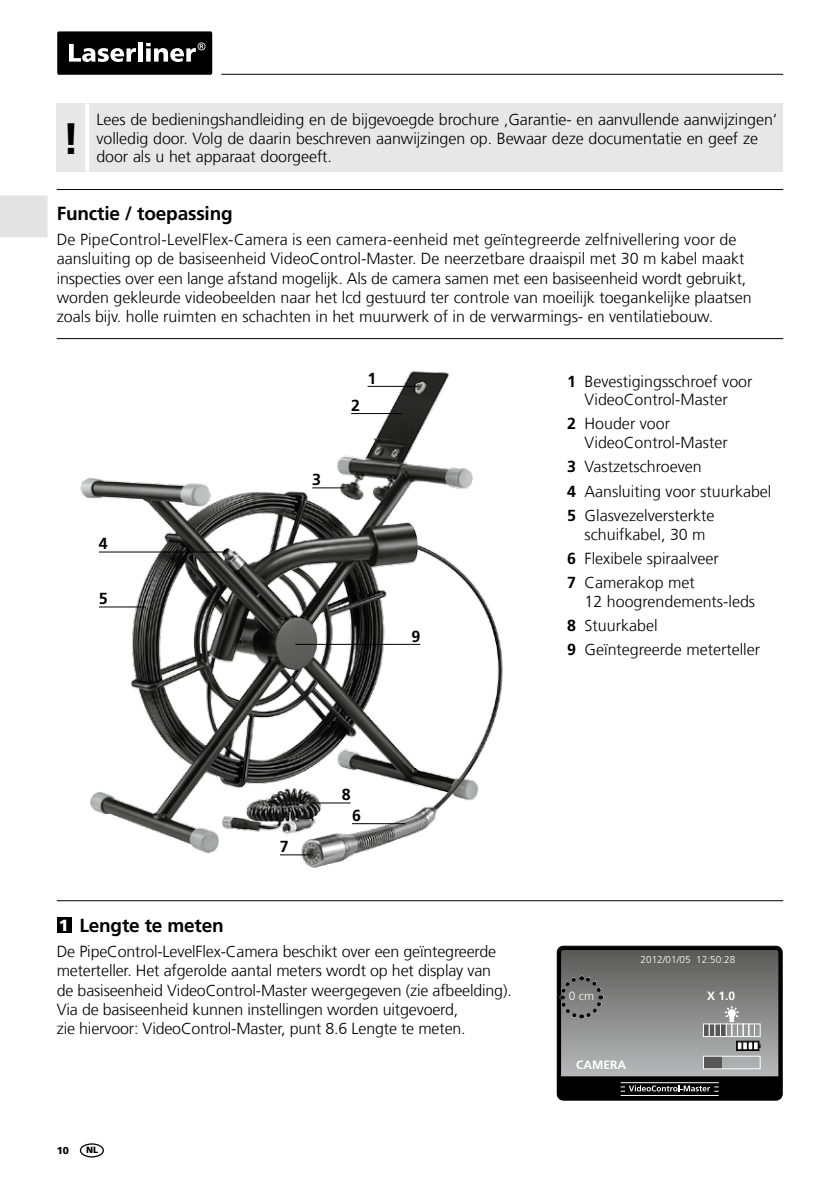
<style>
.page{position:relative;width:840px;height:1191px;background:#fff}
.page>*{position:absolute;margin:0;border:0;box-sizing:border-box;transform-origin:0 0}
.t1{font:700 44px "Frutiger LT Com";color:#000}
.t2{font:700 19px "Frutiger LT Com";letter-spacing:-.01em;color:#000}
.t3{font:300 16px/19.2px "Frutiger LT Com";letter-spacing:-.005em;color:#000}
.t4{font:700 16px/24.2px "Frutiger LT Com";color:#000}
.t5{font:900 16px "Frutiger LT Com";color:#fff}
.t6{font:700 12px "Frutiger LT Com";color:#fff}
.t7{font:300 12px "Frutiger LT Com";color:#fff}
.t8{font:300 10px "Frutiger LT Com";color:#fff}
.t9{font:900 10px "Frutiger LT Com";color:#000}
.t10{font:900 9px "Frutiger LT Com";color:#000}
</style>
<div class="page">
<hr style="left:221px;top:74px;width:561px;height:1px;background:#000">
<div style="left:57px;top:31px;width:155px;height:44px;background:#000;border-radius:2px"></div>
<svg style="left:69px;top:44px;width:67px;height:18px"></svg>
<div style="left:138px;top:43px;width:5px;height:19px;background:#fff"></div>
<svg style="left:146px;top:42px;width:59px;height:20px"></svg>
<div style="left:0;top:195px;width:48px;height:42px;background:#e3e3e3"></div>
<div style="left:80px;top:1143px;width:24px;height:14px;border:1px solid #000;border-radius:50%"></div>
<div style="left:57px;top:103px;width:725px;height:68px;background:#e7e7e7"></div>
<hr style="left:85px;top:103px;width:4px;height:68px;background:#fff">
<hr style="left:57px;top:189px;width:725px;height:1px;background:#000">
<hr style="left:57px;top:338px;width:725px;height:1px;background:#000">
<hr style="left:57px;top:900px;width:725px;height:1px;background:#000">
<div style="left:57px;top:917px;width:15px;height:15px;background:#000"></div>
<svg style="left:557px;top:946px;width:224px;height:154px;background:#707070"></svg>
<img style="left:80px;top:371px;width:423px;height:497px">
<hr style="left:367px;top:386px;width:51px;height:1px;background:#000">
<hr style="left:352px;top:823px;width:53px;height:1px;background:#000">
<hr style="left:99px;top:606px;width:46px;height:1px;background:#000">
<hr style="left:99px;top:551px;width:126px;height:1px;background:#000">
<hr style="left:351px;top:413px;width:50px;height:1px;background:#000">
<hr style="left:312px;top:487px;width:33px;height:1px;background:#000">
<hr style="left:280px;top:854px;width:30px;height:1px;background:#000">
<hr style="left:309px;top:802px;width:41px;height:1px;background:#000">
<hr style="left:295px;top:644px;width:125px;height:1px;background:#000">
<h1 class="t1" style="left:62px;top:113px;width:19px">!</h1>
<p class="t3" style="left:96px;top:110px;width:682px">Lees de bedieningshandleiding en de bijgevoegde brochure ‚Garantie- en aanvullende aanwijzingen‘ volledig door. Volg de daarin beschreven aanwijzingen op. Bewaar deze documentatie en geef ze</p>
<p class="t3" style="left:96px;top:147px;width:237px">door als u het apparaat doorgeeft.</p>
<p class="t2" style="left:57px;top:202px;width:177px">Functie / toepassing</p>
<p class="t3" style="left:57px;top:230px;width:696px">De PipeControl-LevelFlex-Camera is een camera-eenheid met geïntegreerde zelfnivellering voor de aansluiting op de basiseenheid VideoControl-Master. De neerzetbare draaispil met 30 m kabel maakt inspecties over een lange afstand mogelijk. Als de camera samen met een basiseenheid wordt gebruikt, worden gekleurde videobeelden naar het lcd gestuurd ter controle van moeilijk toegankelijke plaatsen zoals bijv. holle ruimten en schachten in het muurwerk of in de verwarmings- en ventilatiebouw.</p>
<p class="t4" style="left:99px;top:532px;width:10px">4</p>
<p class="t4" style="left:99px;top:587px;width:10px">5</p>
<p class="t4" style="left:312px;top:468px;width:10px">3</p>
<p class="t4" style="left:351px;top:393px;width:10px">2</p>
<p class="t4" style="left:367px;top:366px;width:10px">1</p>
<p class="t4" style="left:411px;top:624px;width:10px">9</p>
<p class="t4" style="left:280px;top:834px;width:10px">7</p>
<p class="t4" style="left:341px;top:783px;width:10px">8</p>
<p class="t4" style="left:352px;top:803px;width:10px">6</p>
<p class="t4" style="left:567px;top:369px;width:10px">1</p>
<p class="t4" style="left:567px;top:412px;width:10px">2</p>
<p class="t4" style="left:567px;top:455px;width:10px;text-align:justify">3<br>4<br>5</p>
<p class="t4" style="left:567px;top:546px;width:10px">6<br>7</p>
<p class="t4" style="left:567px;top:613px;width:10px">8<br>9</p>
<p class="t3" style="left:584px;top:372px;width:169px;line-height:18.6px">Bevestigingsschroef voor<br>VideoControl-Master</p>
<p class="t3" style="left:584px;top:415px;width:144px;line-height:18.6px">Houder voor<br>VideoControl-Master</p>
<p class="t3" style="left:584px;top:455px;width:188px;line-height:24.2px">Vastzetschroeven<br>Aansluiting voor stuurkabel<br>Glasvezelversterkte</p>
<p class="t3" style="left:584px;top:522px;width:136px;line-height:24.2px">schuifkabel, 30 m<br>Flexibele spiraalveer<br>Camerakop met</p>
<p class="t3" style="left:584px;top:589px;width:177px;line-height:24.2px">12 hoogrendements-leds<br>Stuurkabel<br>Geïntegreerde meterteller</p>
<p class="t2" style="left:79px;top:913px;width:146px">Lengte te meten</p>
<p class="t3" style="left:57px;top:942px;width:456px">De PipeControl-LevelFlex-Camera beschikt over een geïntegreerde meterteller. Het afgerolde aantal meters wordt op het display van de basiseenheid VideoControl-Master weergegeven (zie afbeelding).<br>Via de basiseenheid kunnen instellingen worden uitgevoerd,<br>zie hiervoor: VideoControl-Master, punt 8.6 Lengte te meten.</p>
<p class="t8" style="left:640px;top:954px;width:96px">2012/01/05 12:50:28</p>
<p class="t6" style="left:575px;top:1058px;width:51px">CAMERA</p>
<p class="t5" style="left:59px;top:915px;width:11px">1</p>
<p class="t7" style="left:568px;top:989px;width:27px">0 cm</p>
<p class="t6" style="left:706px;top:989px;width:30px">X 1.0</p>
<p class="t9" style="left:57px;top:1144px;width:14px">10</p>
<p class="t10" style="left:86px;top:1144px;width:14px">NL</p>
</div>
